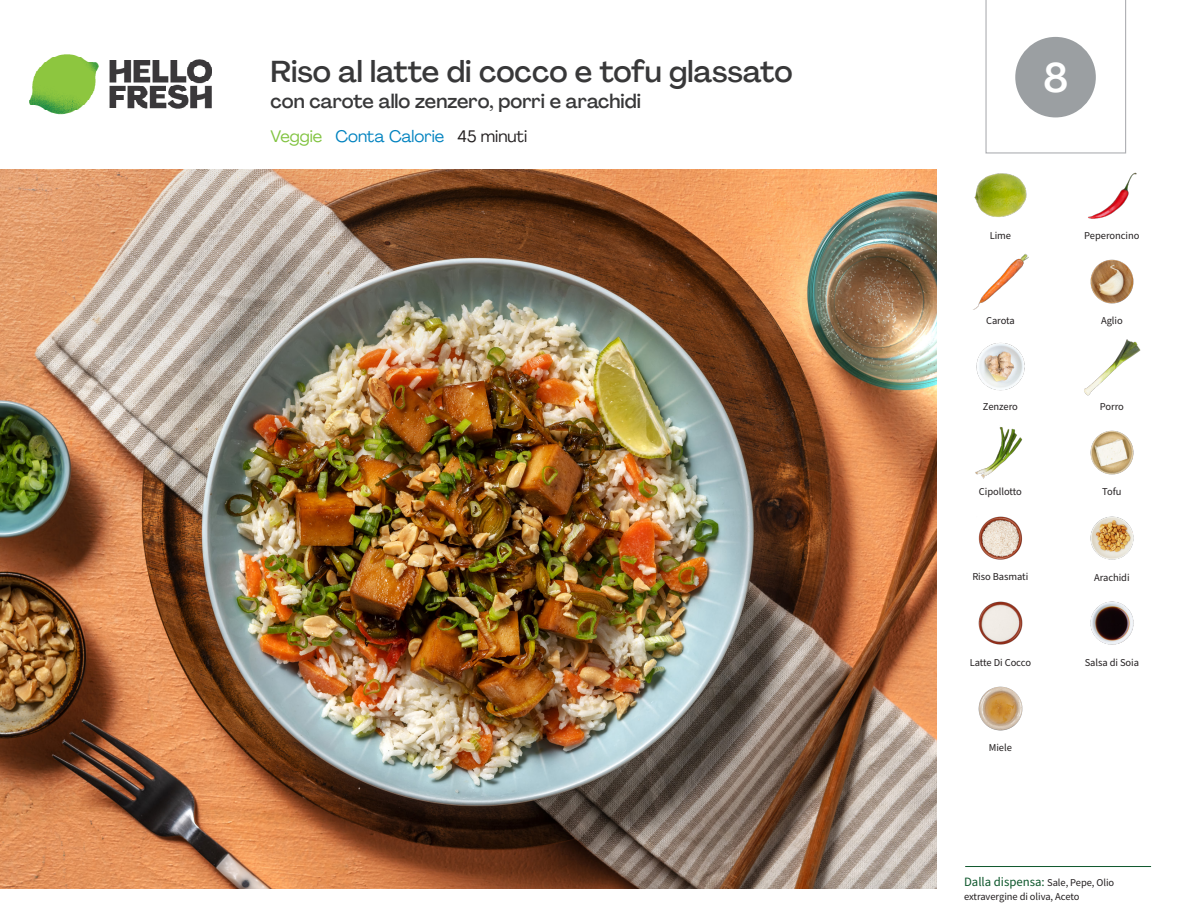
<style>
.page{position:relative;width:1188px;height:918px;background:#fff}
.page>*{position:absolute;margin:0;border:0;box-sizing:border-box;transform-origin:0 0}
._24_Recipe_Nr_Bag{font:500 40.5px "Agrandir";color:#fff}
._15_Titel_UK{font:500 30px "Agrandir";color:#383839}
._15_Titel_UK-2{font:500 19.5px "Agrandir";color:#383839}
._02_Box_Type{font:16.5px "Agrandir";color:#0082bf}
.t1{font:12.75px "Source Sans Pro";color:#0e572c}
._18_FRONT_ingredient{font:10.5px "Source Sans Pro";letter-spacing:-.005em;color:#231f20}
.t2{font:10.5px "Source Sans Variable";letter-spacing:-.005em;color:#231f20}
.s1{color:#81c340}
.s2{color:#231f20}
.s3{font-family:"Source Sans Variable";font-size:10.5px;color:#231f20}
</style>
<div class="page">
<img style="left:30px;top:54px;width:181px;height:61px">
<hr style="left:965px;top:866px;width:186px;height:1px;background:#0e572c">
<img style="left:0;top:170px;width:936px;height:718px">
<img style="left:1088px;top:172px;width:49px;height:47px">
<img style="left:974px;top:173px;width:53px;height:44px">
<img style="left:1090px;top:259px;width:44px;height:45px">
<img style="left:973px;top:254px;width:56px;height:56px">
<img style="left:1084px;top:339px;width:57px;height:57px">
<img style="left:976px;top:343px;width:49px;height:48px">
<img style="left:1090px;top:430px;width:44px;height:45px">
<img style="left:975px;top:427px;width:48px;height:52px">
<img style="left:1090px;top:516px;width:44px;height:44px">
<img style="left:978px;top:516px;width:44px;height:44px">
<img style="left:1090px;top:601px;width:44px;height:44px">
<img style="left:978px;top:601px;width:45px;height:44px">
<img style="left:978px;top:686px;width:45px;height:45px">
<svg style="left:985px;top:0;width:141px;height:154px"></svg>
<p class="_15_Titel_UK" style="left:271px;top:53px;width:523px">Riso al latte di cocco e tofu glassato</p>
<p class="_15_Titel_UK-2" style="left:271px;top:89px;width:372px">con carote allo zenzero, porri e arachidi</p>
<p class="_02_Box_Type" style="left:271px;top:126px;width:258px"><span class="s1">Veggie</span> Conta Calorie <span class="s2">45 minuti</span></p>
<p class="_24_Recipe_Nr_Bag" style="left:1043px;top:53px;width:26px">8</p>
<p class="_18_FRONT_ingredient" style="left:990px;top:229px;width:23px">Lime</p>
<p class="_18_FRONT_ingredient" style="left:1084px;top:229px;width:57px">Peperoncino</p>
<p class="_18_FRONT_ingredient" style="left:986px;top:314px;width:30px">Carota</p>
<p class="_18_FRONT_ingredient" style="left:1101px;top:314px;width:23px">Aglio</p>
<p class="_18_FRONT_ingredient" style="left:983px;top:399px;width:36px">Zenzero</p>
<p class="_18_FRONT_ingredient" style="left:1100px;top:399px;width:26px">Porro</p>
<p class="_18_FRONT_ingredient" style="left:979px;top:485px;width:44px">Cipollotto</p>
<p class="_18_FRONT_ingredient" style="left:1102px;top:485px;width:21px">Tofu</p>
<p class="_18_FRONT_ingredient" style="left:972px;top:570px;width:58px">Riso Basmati</p>
<p class="_18_FRONT_ingredient" style="left:1094px;top:570px;width:37px">Arachidi</p>
<p class="_18_FRONT_ingredient" style="left:970px;top:655px;width:63px">Latte Di Cocco</p>
<p class="_18_FRONT_ingredient" style="left:1085px;top:655px;width:56px">Salsa di Soia</p>
<p class="_18_FRONT_ingredient" style="left:989px;top:741px;width:25px">Miele</p>
<p class="t1" style="left:964px;top:873px;width:152px">Dalla dispensa: <span class="s3">Sale, Pepe, Olio</span></p>
<p class="t2" style="left:964px;top:890px;width:117px">extravergine di oliva, Aceto</p>
</div>
